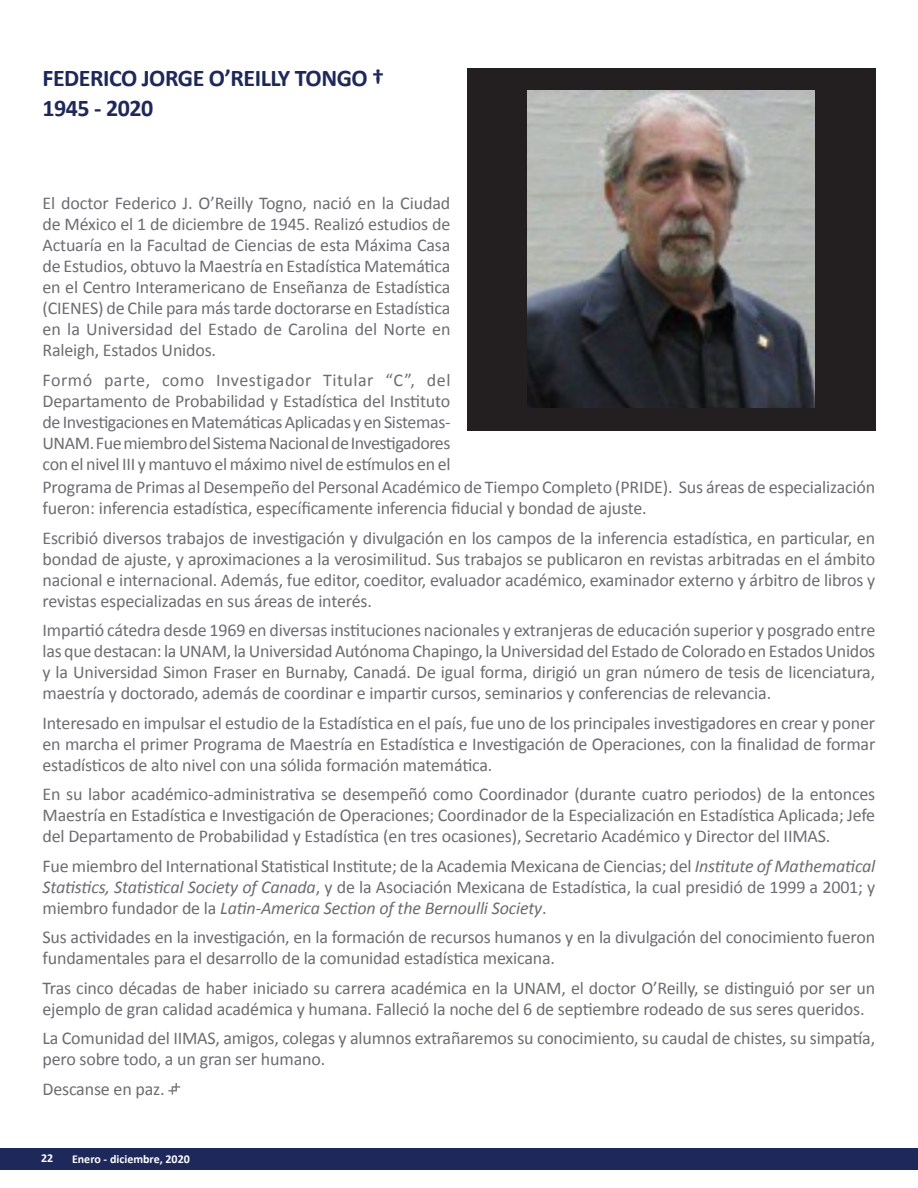
<style>
.page{position:relative;width:918px;height:1188px;background:#fff}
.page>*{position:absolute;margin:0;border:0;box-sizing:border-box;transform-origin:0 0}
.Subtítulo{font:700 24px "Calibri";letter-spacing:-.02em;color:#1e285a}
.Texto_s_Sangría{font:18px/21px "Calibri";letter-spacing:-.01em;color:#6c6d70;text-align:justify}
.t1{font:700 12px "Calibri";color:#fff}
.s1{font-style:italic}
</style>
<div class="page">
<div style="left:0;top:1148px;width:918px;height:21px;background:#1e285a"></div>
<div style="left:467px;top:68px;width:408px;height:363px;background:#231f20"></div>
<img style="left:528px;top:91px;width:287px;height:317px">
<svg style="left:168px;top:1083px;width:13px;height:12px"></svg>
<p class="Subtítulo" style="left:43px;top:63px;width:343px">FEDERICO JORGE O’REILLY TONGO †</p>
<p class="Subtítulo" style="left:43px;top:93px;width:112px">1945 - 2020</p>
<p class="Texto_s_Sangría" style="left:43px;top:193px;width:410px">El doctor Federico J. O’Reilly Togno, nació en la Ciudad de México el 1 de diciembre de 1945. Realizó estudios de Actuaría en la Facultad de Ciencias de esta Máxima Casa de Estudios, obtuvo la Maestría en Estadística Matemática en el Centro Interamericano de Enseñanza de Estadística (CIENES) de Chile para más tarde doctorarse en Estadística en la Universidad del Estado de Carolina del Norte en Raleigh, Estados Unidos.</p>
<p class="Texto_s_Sangría" style="left:43px;top:369px;width:410px">Formó parte, como Investigador Titular “C”, del Departamento de Probabilidad y Estadística del Instituto de Investigaciones en Matemáticas Aplicadas y en Sistemas-UNAM. Fue miembro del Sistema Nacional de Investigadores con el nivel III y mantuvo el máximo nivel de estímulos en el</p>
<p class="Texto_s_Sangría" style="left:43px;top:477px;width:834px">Programa de Primas al Desempeño del Personal Académico de Tiempo Completo (PRIDE). Sus áreas de especialización fueron: inferencia estadística, específicamente inferencia fiducial y bondad de ajuste.</p>
<p class="Texto_s_Sangría" style="left:43px;top:527px;width:834px">Escribió diversos trabajos de investigación y divulgación en los campos de la inferencia estadística, en particular, en bondad de ajuste, y aproximaciones a la verosimilitud. Sus trabajos se publicaron en revistas arbitradas en el ámbito nacional e internacional. Además, fue editor, coeditor, evaluador académico, examinador externo y árbitro de libros y revistas especializadas en sus áreas de interés.</p>
<p class="Texto_s_Sangría" style="left:43px;top:620px;width:834px">Impartió cátedra desde 1969 en diversas instituciones nacionales y extranjeras de educación superior y posgrado entre las que destacan: la UNAM, la Universidad Autónoma Chapingo, la Universidad del Estado de Colorado en Estados Unidos y la Universidad Simon Fraser en Burnaby, Canadá. De igual forma, dirigió un gran número de tesis de licenciatura, maestría y doctorado, además de coordinar e impartir cursos, seminarios y conferencias de relevancia.</p>
<p class="Texto_s_Sangría" style="left:43px;top:712px;width:834px">Interesado en impulsar el estudio de la Estadística en el país, fue uno de los principales investigadores en crear y poner en marcha el primer Programa de Maestría en Estadística e Investigación de Operaciones, con la finalidad de formar estadísticos de alto nivel con una sólida formación matemática.</p>
<p class="Texto_s_Sangría" style="left:43px;top:784px;width:834px">En su labor académico-administrativa se desempeñó como Coordinador (durante cuatro periodos) de la entonces Maestría en Estadística e Investigación de Operaciones; Coordinador de la Especialización en Estadística Aplicada; Jefe del Departamento de Probabilidad y Estadística (en tres ocasiones), Secretario Académico y Director del IIMAS.</p>
<p class="Texto_s_Sangría" style="left:43px;top:855px;width:834px">Fue miembro del International Statistical Institute; de la Academia Mexicana de Ciencias; del <span class="s1">Institute of Mathematical Statistics, Statistical Society of Canada</span>, y de la Asociación Mexicana de Estadística, la cual presidió de 1999 a 2001; y miembro fundador de la <span class="s1">Latin-America Section of the Bernoulli Society</span>.</p>
<p class="Texto_s_Sangría" style="left:43px;top:927px;width:834px">Sus actividades en la investigación, en la formación de recursos humanos y en la divulgación del conocimiento fueron fundamentales para el desarrollo de la comunidad estadística mexicana.</p>
<p class="Texto_s_Sangría" style="left:43px;top:977px;width:834px">Tras cinco décadas de haber iniciado su carrera académica en la UNAM, el doctor O’Reilly, se distinguió por ser un ejemplo de gran calidad académica y humana. Falleció la noche del 6 de septiembre rodeado de sus seres queridos.</p>
<p class="Texto_s_Sangría" style="left:43px;top:1028px;width:834px">La Comunidad del IIMAS, amigos, colegas y alumnos extrañaremos su conocimiento, su caudal de chistes, su simpatía, pero sobre todo, a un gran ser humano.</p>
<p class="Texto_s_Sangría" style="left:43px;top:1078px;width:124px">Descanse en paz.</p>
<p class="t1" style="left:41px;top:1151px;width:14px">22</p>
<p class="t1" style="left:72px;top:1151px;width:119px">Enero - diciembre, 2020</p>
</div>
